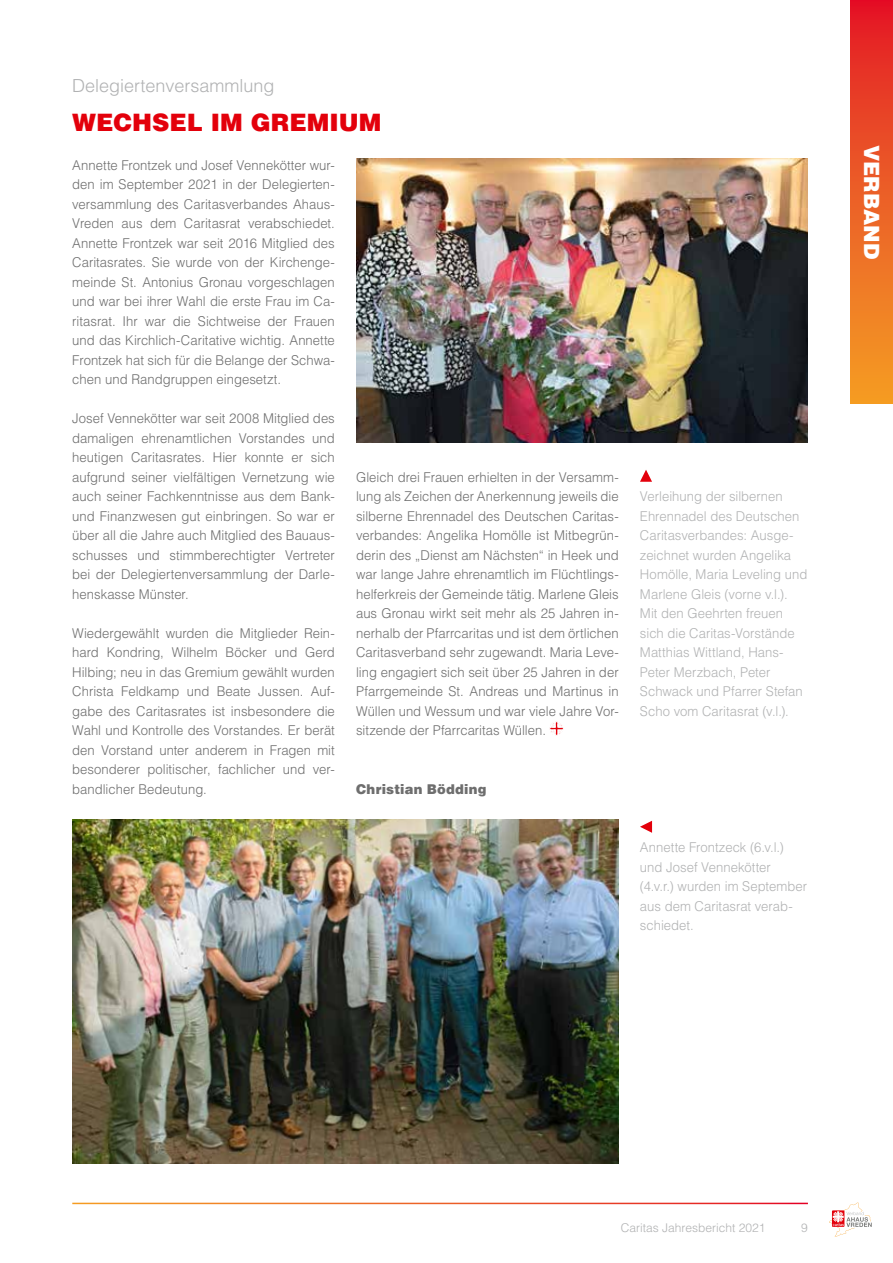
<style>
.page{position:relative;width:893px;height:1263px;background:#fff}
.page>*{position:absolute;margin:0;border:0;box-sizing:border-box;transform-origin:0 0}
.t1{font:900 24px "Helvetica LT Std";color:#e3000b}
.t2{font:900 21px "Helvetica LT Std";color:#fff}
.t3{font:300 18px "Helvetica LT Std";color:#b1b2b3}
.t4{font:300 13.5px/19.5px "Helvetica LT Std";color:#6e6e6e;text-align:justify}
.t5{font:300 13.5px/19.5px "Helvetica LT Std";color:#b1b2b3}
.t6{font:900 13.5px "Helvetica LT Std";letter-spacing:.015em;color:#6e6e6e}
.t7{font:300 12px "Helvetica LT Std";color:#b1b2b3}
</style>
<div class="page">
<img style="left:356px;top:158px;width:452px;height:285px">
<img style="left:72px;top:819px;width:547px;height:345px">
<div style="left:850px;top:0;width:43px;height:404px;background:linear-gradient(to bottom,#e41a27,#f4a125)"></div>
<svg style="left:829px;top:1203px;width:43px;height:33px"></svg>
<svg style="left:640px;top:470px;width:12px;height:12px"></svg>
<svg style="left:640px;top:821px;width:12px;height:12px"></svg>
<svg style="left:550px;top:721px;width:13px;height:14px"></svg>
<h3 class="t3" style="left:72px;top:74px;width:204px">Delegiertenversammlung</h3>
<h1 class="t1" style="left:72px;top:106px;width:311px">WECHSEL IM GREMIUM</h1>
<p class="t4" style="left:72px;top:155px;width:264px">Annette Frontzek und Josef Vennekötter wur&shy;den im September 2021 in der Delegierten&shy;versammlung des Caritasverbandes Ahaus-Vreden aus dem Caritasrat verabschiedet.<br>Annette Frontzek war seit 2016 Mitglied des Caritasrates. Sie wurde von der Kirchenge&shy;meinde St. Antonius Gronau vorgeschlagen und war bei ihrer Wahl die erste Frau im Ca&shy;ritasrat. Ihr war die Sichtweise der Frauen und das Kirchlich-Caritative wichtig. Annette Frontzek hat sich für die Belange der Schwa&shy;chen und Randgruppen eingesetzt.</p>
<p class="t4" style="left:72px;top:409px;width:264px">Josef Vennekötter war seit 2008 Mitglied des damaligen ehrenamtlichen Vorstandes und heutigen Caritasrates. Hier konnte er sich aufgrund seiner vielfältigen Vernetzung wie auch seiner Fachkenntnisse aus dem Bank&shy;und Finanzwesen gut einbringen. So war er über all die Jahre auch Mitglied des Bauaus&shy;schusses und stimmberechtigter Vertreter bei der Delegiertenversammlung der Darle&shy;henskasse Münster.</p>
<p class="t4" style="left:72px;top:623px;width:264px">Wiedergewählt wurden die Mitglieder Rein&shy;hard Kondring, Wilhelm Böcker und Gerd Hilbing; neu in das Gremium gewählt wurden Christa Feldkamp und Beate Jussen. Auf&shy;gabe des Caritasrates ist insbesondere die Wahl und Kontrolle des Vorstandes. Er berät den Vorstand unter anderem in Fragen mit besonderer politischer, fachlicher und ver&shy;bandlicher Bedeutung.</p>
<p class="t4" style="left:356px;top:467px;width:264px">Gleich drei Frauen erhielten in der Versamm&shy;lung als Zeichen der Anerkennung jeweils die silberne Ehrennadel des Deutschen Caritas&shy;verbandes: Angelika Homölle ist Mitbegrün&shy;derin des „Dienst am Nächsten“ in Heek und war lange Jahre ehrenamtlich im Flüchtlings&shy;helferkreis der Gemeinde tätig. Marlene Gleis aus Gronau wirkt seit mehr als 25 Jahren in&shy;nerhalb der Pfarrcaritas und ist dem örtlichen Caritasverband sehr zugewandt. Maria Leve&shy;ling engagiert sich seit über 25 Jahren in der Pfarrgemeinde St. Andreas und Martinus in Wüllen und Wessum und war viele Jahre Vor&shy;sitzende der Pfarrcaritas Wüllen.</p>
<p class="t6" style="left:356px;top:780px;width:132px">Christian Bödding</p>
<p class="t5" style="left:640px;top:487px;width:169px">Verleihung der silbernen<br>Ehrennadel des Deutschen<br>Caritasverbandes: Ausge&shy;zeichnet wurden Angelika<br>Homölle, Maria Leveling und<br>Marlene Gleis (vorne v.l.).<br>Mit den Geehrten freuen sich die Caritas-Vorstände<br>Matthias Wittland, Hans-<br>Peter Merzbach, Peter<br>Schwack und Pfarrer Stefan<br>Scho vom Caritasrat (v.l.).</p>
<p class="t5" style="left:640px;top:838px;width:169px">Annette Frontzeck (6.v.l.) und Josef Vennekötter (4.v.r.) wurden im September aus dem Caritasrat verab&shy;schiedet.</p>
<h2 class="t2" style="left:885px;top:145px;width:116px;rotate:90deg">VERBAND</h2>
<h2 class="t2" style="left:885px;top:159px;width:88px;rotate:90deg">INHALT</h2>
<p class="t7" style="left:621px;top:1220px;width:146px">Caritas Jahresbericht 2021</p>
<p class="t7" style="left:801px;top:1220px;width:8px">9</p>
</div>
